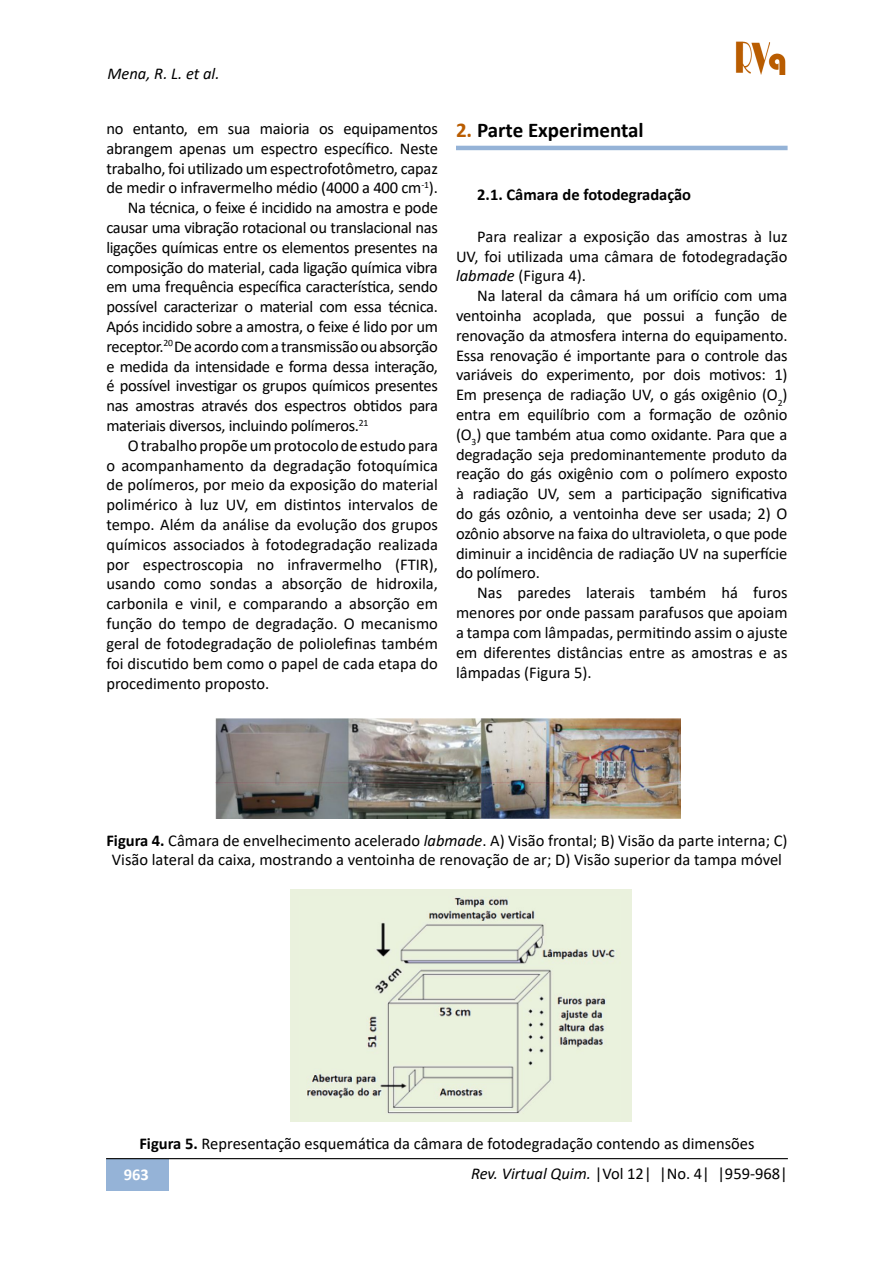
<style>
.page{position:relative;width:894px;height:1263px;background:#fff}
.page>*{position:absolute;margin:0;border:0;box-sizing:border-box;transform-origin:0 0}
.t1{font:700 21px "Calibri";color:#000}
.t2{font:16.5px/19.8px "Calibri";letter-spacing:-.01em;color:#000;text-align:justify}
.t3{font:700 16.5px "Calibri";color:#000}
.t4{font:italic 16.5px "Calibri";color:#000}
.t5{font:700 16.5px "Calibri";color:#fff}
.s1{color:#b95c00}
.s2{font-style:italic}
.s3{font-weight:700}
</style>
<div class="page">
<div style="left:106px;top:1159px;width:62px;height:31px;background:#95b3d7"></div>
<img style="left:735px;top:41px;width:51px;height:34px">
<hr style="left:106px;top:1158px;width:681px;height:1px;background:#000">
<hr style="left:456px;top:146px;width:331px;height:4px;background:#95b3d7">
<img style="left:215px;top:719px;width:465px;height:99px">
<div style="left:290px;top:889px;width:341px;height:232px;background:#eaf1dd"></div>
<img style="left:307px;top:897px;width:309px;height:217px">
<p class="t4" style="left:107px;top:62px;width:114px">Mena, R. L. et al.</p>
<p class="t2" style="left:106px;top:118px;width:333px">no entanto, em sua maioria os equipamentos</p>
<p class="t2" style="left:106px;top:138px;width:333px">abrangem apenas um espectro específico. Neste</p>
<p class="t2" style="left:106px;top:158px;width:333px">trabalho, foi utilizado um espectrofotômetro, capaz</p>
<p class="t2" style="left:106px;top:177px;width:333px">de medir o infravermelho médio (4000 a 400 cm<sup>-1</sup>).</p>
<p class="t2" style="left:128px;top:197px;width:311px">Na técnica, o feixe é incidido na amostra e pode</p>
<p class="t2" style="left:106px;top:217px;width:333px">causar uma vibração rotacional ou translacional nas</p>
<p class="t2" style="left:106px;top:237px;width:333px">ligações químicas entre os elementos presentes na</p>
<p class="t2" style="left:106px;top:257px;width:333px">composição do material, cada ligação química vibra</p>
<p class="t2" style="left:106px;top:276px;width:333px">em uma frequência específica característica, sendo</p>
<p class="t2" style="left:106px;top:296px;width:333px">possível caracterizar o material com essa técnica.</p>
<p class="t2" style="left:106px;top:316px;width:333px">Após incidido sobre a amostra, o feixe é lido por um</p>
<p class="t2" style="left:106px;top:336px;width:333px">receptor.<sup>20</sup> De acordo com a transmissão ou absorção</p>
<p class="t2" style="left:106px;top:356px;width:333px">e medida da intensidade e forma dessa interação,</p>
<p class="t2" style="left:106px;top:375px;width:333px">é possível investigar os grupos químicos presentes</p>
<p class="t2" style="left:106px;top:395px;width:333px">nas amostras através dos espectros obtidos para</p>
<p class="t2" style="left:106px;top:415px;width:263px">materiais diversos, incluindo polímeros.<sup>21</sup></p>
<p class="t2" style="left:128px;top:435px;width:312px">O trabalho propõe um protocolo de estudo para</p>
<p class="t2" style="left:106px;top:455px;width:333px">o acompanhamento da degradação fotoquímica</p>
<p class="t2" style="left:106px;top:474px;width:333px">de polímeros, por meio da exposição do material</p>
<p class="t2" style="left:106px;top:494px;width:333px">polimérico à luz UV, em distintos intervalos de</p>
<p class="t2" style="left:106px;top:514px;width:333px">tempo. Além da análise da evolução dos grupos</p>
<p class="t2" style="left:106px;top:534px;width:333px">químicos associados à fotodegradação realizada</p>
<p class="t2" style="left:106px;top:554px;width:333px">por espectroscopia no infravermelho (FTIR),</p>
<p class="t2" style="left:106px;top:573px;width:333px">usando como sondas a absorção de hidroxila,</p>
<p class="t2" style="left:106px;top:593px;width:333px">carbonila e vinil, e comparando a absorção em</p>
<p class="t2" style="left:106px;top:613px;width:333px">função do tempo de degradação. O mecanismo</p>
<p class="t2" style="left:106px;top:633px;width:333px">geral de fotodegradação de poliolefinas também</p>
<p class="t2" style="left:106px;top:653px;width:333px">foi discutido bem como o papel de cada etapa do</p>
<p class="t2" style="left:106px;top:672px;width:164px">procedimento proposto.</p>
<p class="t1" style="left:456px;top:115px;width:189px"><span class="s1">2.</span> Parte Experimental</p>
<p class="t3" style="left:477px;top:183px;width:215px">2.1. Câmara de fotodegradação</p>
<p class="t2" style="left:456px;top:226px;width:333px;text-indent:21px">Para realizar a exposição das amostras à luz UV, foi utilizada uma câmara de fotodegradação <span class="s2">labmade</span> (Figura 4).</p>
<p class="t2" style="left:456px;top:285px;width:333px;text-indent:21px">Na lateral da câmara há um orifício com uma ventoinha acoplada, que possui a função de renovação da atmosfera interna do equipamento.<br>Essa renovação é importante para o controle das variáveis do experimento, por dois motivos: 1)<br>Em presença de radiação UV, o gás oxigênio (O<sub>2</sub>) entra em equilíbrio com a formação de ozônio (O<sub>3</sub>) que também atua como oxidante. Para que a degradação seja predominantemente produto da reação do gás oxigênio com o polímero exposto à radiação UV, sem a participação significativa do gás ozônio, a ventoinha deve ser usada; 2) O ozônio absorve na faixa do ultravioleta, o que pode diminuir a incidência de radiação UV na superfície do polímero.</p>
<p class="t2" style="left:456px;top:582px;width:333px;text-indent:21px">Nas paredes laterais também há furos menores por onde passam parafusos que apoiam a tampa com lâmpadas, permitindo assim o ajuste em diferentes distâncias entre as amostras e as lâmpadas (Figura 5).</p>
<p class="t2" style="left:106px;top:830px;width:682px;text-align:center"><span class="s3">Figura 4.</span> Câmara de envelhecimento acelerado <span class="s2">labmade</span>. A) Visão frontal; B) Visão da parte interna; C)<br>Visão lateral da caixa, mostrando a ventoinha de renovação de ar; D) Visão superior da tampa móvel</p>
<p class="t2" style="left:139px;top:1133px;width:616px"><span class="s3">Figura 5.</span> Representação esquemática da câmara de fotodegradação contendo as dimensões</p>
<p class="t5" style="left:124px;top:1162px;width:27px">963</p>
<p class="t2" style="left:471px;top:1163px;width:318px"><span class="s2">Rev. Virtual Quim.</span> |Vol 12| |No. 4| |959-968|</p>
</div>
